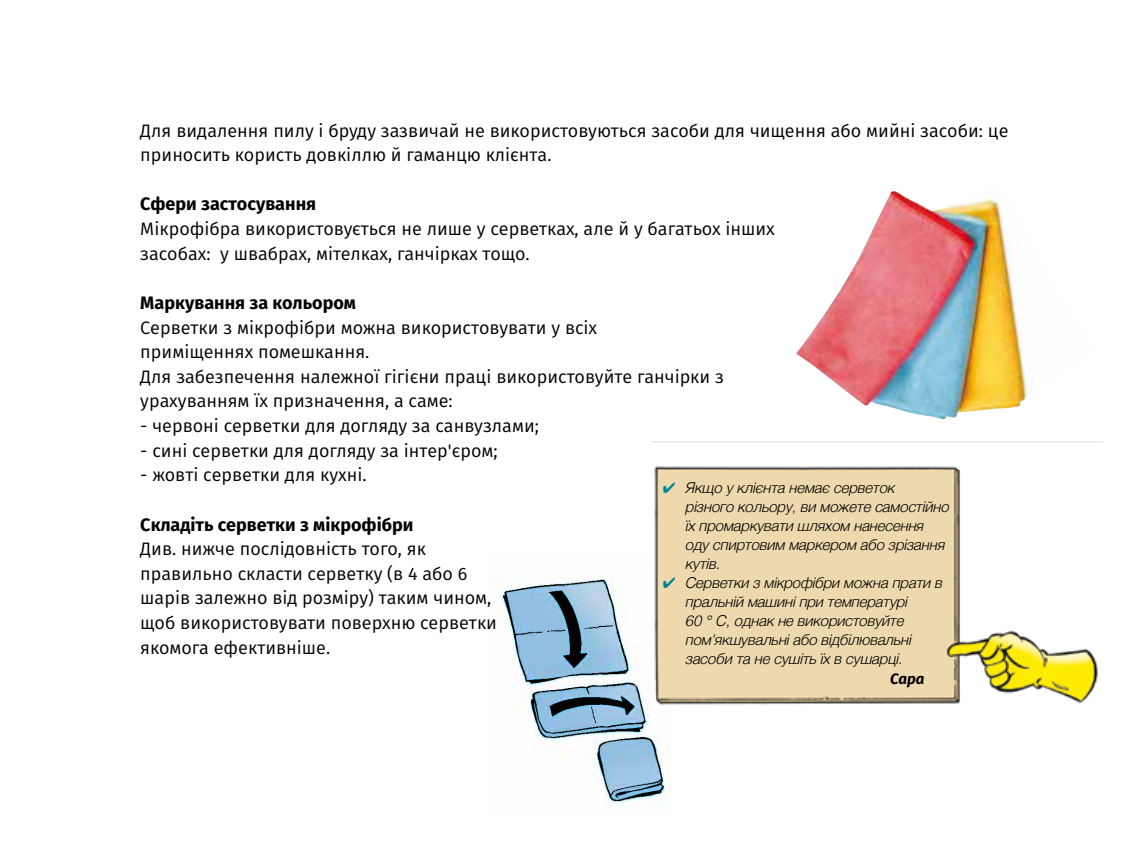
<style>
.page{position:relative;width:1134px;height:851px;background:#fff}
.page>*{position:absolute;margin:0;border:0;box-sizing:border-box;transform-origin:0 0}
.t1{font:18px/24.6px "Fira Sans";color:#000}
.t2{font:700 18px "Fira Sans";color:#000}
.t3{font:italic 300 15px/19px "Helvetica";letter-spacing:-.01em;color:#000}
.t4{font:italic 700 15px "Fira Sans";color:#000}
.s1{color:#009ee0}
</style>
<div class="page">
<img style="left:491px;top:575px;width:180px;height:230px">
<img style="left:796px;top:191px;width:236px;height:229px">
<img style="left:652px;top:441px;width:451px;height:270px">
<p class="t1" style="left:140px;top:118px;width:870px">Для видалення пилу і бруду зазвичай не використовуються засоби для чищення або мийні засоби: це приносить користь довкіллю й гаманцю клієнта.</p>
<p class="t2" style="left:140px;top:191px;width:177px">Сфери застосування</p>
<p class="t1" style="left:140px;top:216px;width:636px">Мікрофібра використовується не лише у серветках, але й у багатьох інших засобах: у швабрах, мітелках, ганчірках тощо.</p>
<p class="t2" style="left:140px;top:290px;width:217px">Маркування за кольором</p>
<p class="t1" style="left:140px;top:315px;width:585px">Серветки з мікрофібри можна використовувати у всіх<br>приміщеннях помешкання.<br>Для забезпечення належної гігієни праці використовуйте ганчірки з урахуванням їх призначення, а саме:</p>
<p class="t1" style="left:140px;top:413px;width:400px">- червоні серветки для догляду за санвузлами;</p>
<p class="t1" style="left:140px;top:438px;width:359px">- сині серветки для догляду за інтер'єром;</p>
<p class="t1" style="left:140px;top:462px;width:228px">- жовті серветки для кухні.</p>
<p class="t2" style="left:140px;top:511px;width:275px">Складіть серветки з мікрофібри</p>
<p class="t1" style="left:140px;top:536px;width:358px">Див. нижче послідовність того, як правильно скласти серветку (в 4 або 6 шарів залежно від розміру) таким чином, щоб використовувати поверхню серветки якомога ефективніше.</p>
<p class="t3" style="left:685px;top:477px;width:265px;text-indent:-22px"><span class="s1">✔</span> Якщо у клієнта немає серветок<br>різного кольору, ви можете самостійно їх промаркувати шляхом нанесення оду спиртовим маркером або зрізання кутів.</p>
<p class="t3" style="left:685px;top:572px;width:259px;text-indent:-22px"><span class="s1">✔</span> Серветки з мікрофібри можна прати в пральній машині при температурі<br>60 ° C, однак не використовуйте пом'якшувальні або відбілювальні засоби та не сушіть їх в сушарці.</p>
<p class="t4" style="left:890px;top:668px;width:36px">Capa</p>
</div>
